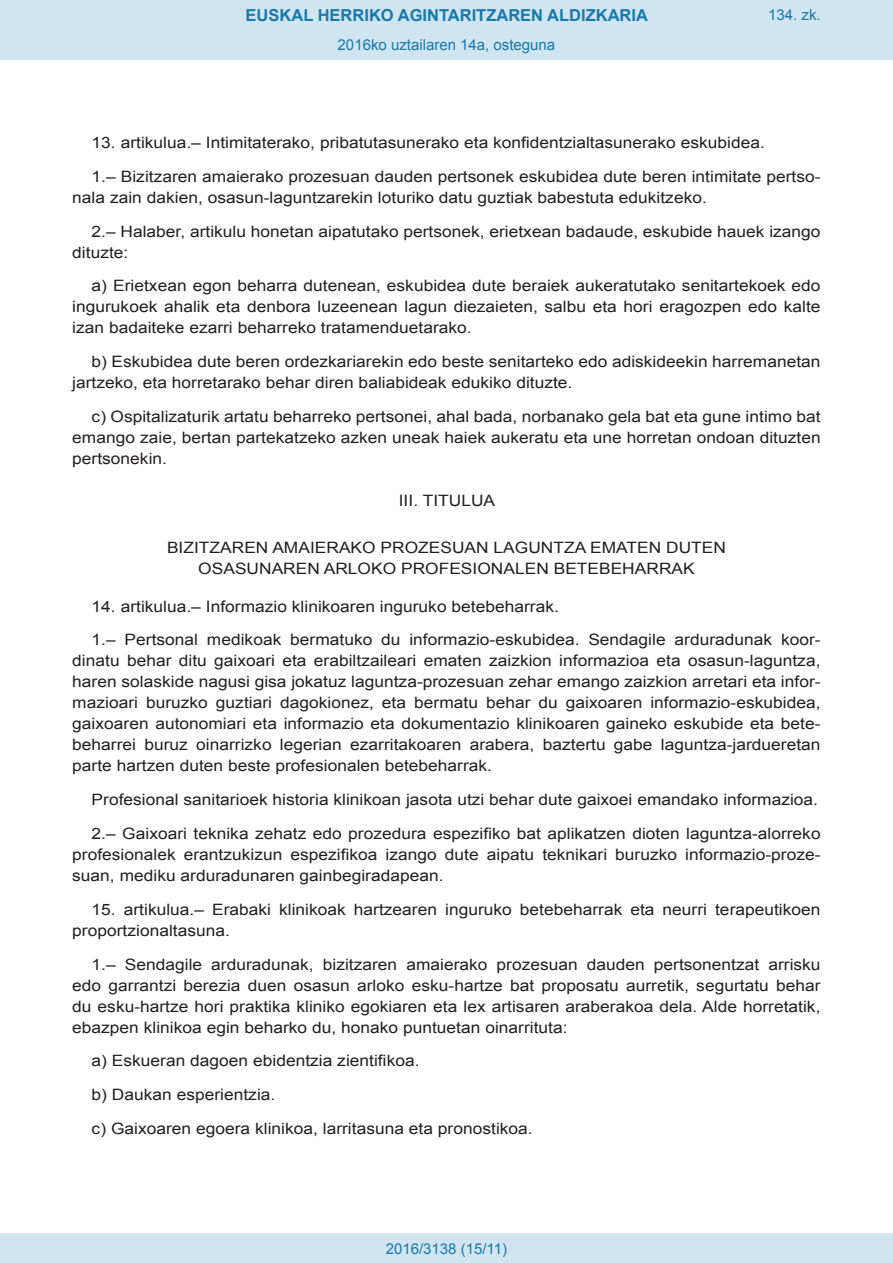
<style>
.page{position:relative;width:893px;height:1263px;background:#fff}
.page>*{position:absolute;margin:0;border:0;box-sizing:border-box;transform-origin:0 0}
.t1{font:700 16.5px "Arial";color:#1879ad}
.BOPVDetalle{font:15.6px/21px "Arial";color:#231f20;text-align:justify;scale:1.11 1}
.BOPVClave{font:15.6px/21px "Arial";color:#231f20;text-align:center;scale:1.11 1}
.Paginacion_Centro{font:15px "Arial";color:#1879ad}
</style>
<div class="page">
<div style="left:0;top:0;width:893px;height:60px;background:#d0e5f0"></div>
<div style="left:0;top:1233px;width:893px;height:30px;background:#d0e5f0"></div>
<p class="t1" style="left:246px;top:4px;width:404px">EUSKAL HERRIKO AGINTARITZAREN ALDIZKARIA</p>
<p class="Paginacion_Centro" style="left:338px;top:35px;width:219px">2016ko uztailaren 14a, osteguna</p>
<p class="Paginacion_Centro" style="left:768px;top:5px;width:54px">134. zk.</p>
<p class="BOPVDetalle" style="left:92px;top:132px;width:608px">13. artikulua.– Intimitaterako, pribatutasunerako eta konfidentzialtasunerako eskubidea.</p>
<p class="BOPVDetalle" style="left:72px;top:166px;width:676px;text-indent:19px">1.– Bizitzaren amaierako prozesuan dauden pertsonek eskubidea dute beren intimitate pertso&shy;nala zain dakien, osasun-laguntzarekin loturiko datu guztiak babestuta edukitzeko.</p>
<p class="BOPVDetalle" style="left:72px;top:221px;width:676px;text-indent:19px">2.– Halaber, artikulu honetan aipatutako pertsonek, erietxean badaude, eskubide hauek izango dituzte:</p>
<p class="BOPVDetalle" style="left:72px;top:276px;width:676px;text-indent:19px">a) Erietxean egon beharra dutenean, eskubidea dute beraiek aukeratutako senitartekoek edo ingurukoek ahalik eta denbora luzeenean lagun diezaieten, salbu eta hori eragozpen edo kalte izan badaiteke ezarri beharreko tratamenduetarako.</p>
<p class="BOPVDetalle" style="left:72px;top:351px;width:676px;text-indent:19px">b) Eskubidea dute beren ordezkariarekin edo beste senitarteko edo adiskideekin harremanetan jartzeko, eta horretarako behar diren baliabideak edukiko dituzte.</p>
<p class="BOPVDetalle" style="left:72px;top:406px;width:676px;text-indent:19px">c) Ospitalizaturik artatu beharreko pertsonei, ahal bada, norbanako gela bat eta gune intimo bat emango zaie, bertan partekatzeko azken uneak haiek aukeratu eta une horretan ondoan dituzten pertsonekin.</p>
<p class="BOPVClave" style="left:399px;top:490px;width:88px">III. TITULUA</p>
<p class="BOPVClave" style="left:167px;top:537px;width:505px">BIZITZAREN AMAIERAKO PROZESUAN LAGUNTZA EMATEN DUTEN<br>OSASUNAREN ARLOKO PROFESIONALEN BETEBEHARRAK</p>
<p class="BOPVDetalle" style="left:92px;top:596px;width:422px">14. artikulua.– Informazio klinikoaren inguruko betebeharrak.</p>
<p class="BOPVDetalle" style="left:72px;top:630px;width:676px;text-indent:19px">1.– Pertsonal medikoak bermatuko du informazio-eskubidea. Sendagile arduradunak koor&shy;dinatu behar ditu gaixoari eta erabiltzaileari ematen zaizkion informazioa eta osasun-laguntza, haren solaskide nagusi gisa jokatuz laguntza-prozesuan zehar emango zaizkion arretari eta infor&shy;mazioari buruzko guztiari dagokionez, eta bermatu behar du gaixoaren informazio-eskubidea, gaixoaren autonomiari eta informazio eta dokumentazio klinikoaren gaineko eskubide eta bete&shy;beharrei buruz oinarrizko legerian ezarritakoaren arabera, baztertu gabe laguntza-jardueretan parte hartzen duten beste profesionalen betebeharrak.</p>
<p class="BOPVDetalle" style="left:92px;top:789px;width:656px">Profesional sanitarioek historia klinikoan jasota utzi behar dute gaixoei emandako informazioa.</p>
<p class="BOPVDetalle" style="left:72px;top:823px;width:676px;text-indent:19px">2.– Gaixoari teknika zehatz edo prozedura espezifiko bat aplikatzen dioten laguntza-alorreko profesionalek erantzukizun espezifikoa izango dute aipatu teknikari buruzko informazio-proze&shy;suan, mediku arduradunaren gainbegiradapean.</p>
<p class="BOPVDetalle" style="left:72px;top:899px;width:676px;text-indent:19px">15. artikulua.– Erabaki klinikoak hartzearen inguruko betebeharrak eta neurri terapeutikoen proportzionaltasuna.</p>
<p class="BOPVDetalle" style="left:72px;top:954px;width:676px;text-indent:19px">1.– Sendagile arduradunak, bizitzaren amaierako prozesuan dauden pertsonentzat arrisku edo garrantzi berezia duen osasun arloko esku-hartze bat proposatu aurretik, segurtatu behar du esku-hartze hori praktika kliniko egokiaren eta lex artisaren araberakoa dela. Alde horretatik, ebazpen klinikoa egin beharko du, honako puntuetan oinarrituta:</p>
<p class="BOPVDetalle" style="left:92px;top:1050px;width:297px">a) Eskueran dagoen ebidentzia zientifikoa.</p>
<p class="BOPVDetalle" style="left:92px;top:1084px;width:167px">b) Daukan esperientzia.</p>
<p class="BOPVDetalle" style="left:92px;top:1118px;width:399px">c) Gaixoaren egoera klinikoa, larritasuna eta pronostikoa.</p>
<p class="Paginacion_Centro" style="left:386px;top:1238px;width:123px">2016/3138 (15/11)</p>
</div>
